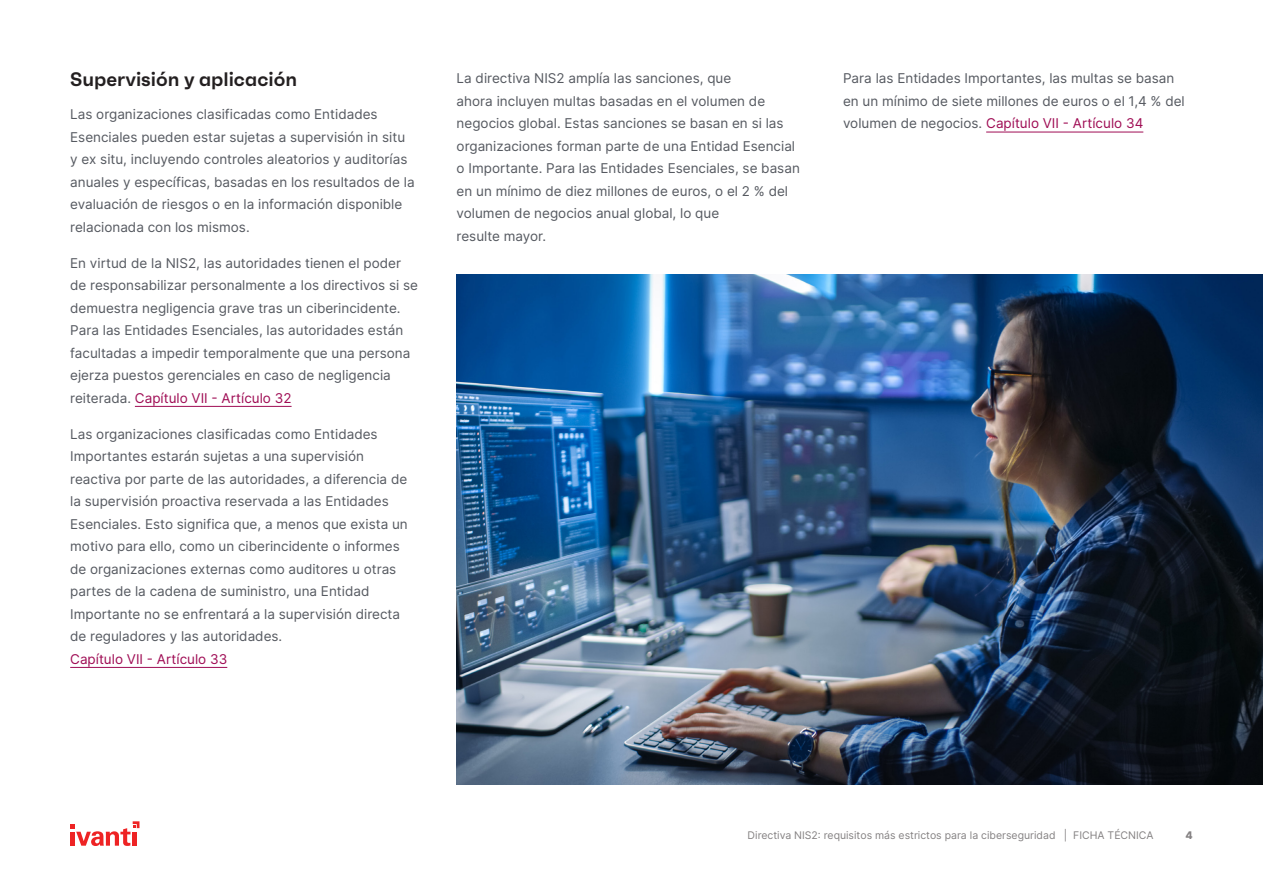
<style>
.page{position:relative;width:1263px;height:893px;background:#fff}
.page>*{position:absolute;margin:0;border:0;box-sizing:border-box;transform-origin:0 0}
.Heading_1{font:600 19.5px "Faktum";color:#231f20}
.t1{font:13.5px/22.5px "Inter";color:#555960}
.t2{font:10.5px "Inter";color:#848182}
.t3{font:800 10.5px "Inter";color:#848182}
.s1{color:#9f0c54}
</style>
<div class="page">
<svg style="left:70px;top:821px;width:69px;height:25px"></svg>
<hr style="left:133px;top:832px;width:4px;height:14px;background:#ee2324">
<img style="left:457px;top:274px;width:806px;height:511px">
<hr style="left:135px;top:406px;width:157px;height:1px;background:#9f0c54">
<hr style="left:70px;top:667px;width:157px;height:1px;background:#9f0c54">
<hr style="left:986px;top:132px;width:157px;height:1px;background:#9f0c54">
<p class="Heading_1" style="left:70px;top:67px;width:229px">Supervisión y aplicación</p>
<p class="t1" style="left:70px;top:103px;width:346px">Las organizaciones clasificadas como Entidades Esenciales pueden estar sujetas a supervisión in situ y ex situ, incluyendo controles aleatorios y auditorías anuales y específicas, basadas en los resultados de la evaluación de riesgos o en la información disponible relacionada con los mismos.</p>
<p class="t1" style="left:70px;top:251px;width:349px">En virtud de la NIS2, las autoridades tienen el poder de responsabilizar personalmente a los directivos si se demuestra negligencia grave tras un ciberincidente.<br>Para las Entidades Esenciales, las autoridades están facultadas a impedir temporalmente que una persona ejerza puestos gerenciales en caso de negligencia reiterada. <span class="s1">Capítulo VII - Artículo 32</span></p>
<p class="t1" style="left:70px;top:422px;width:339px">Las organizaciones clasificadas como Entidades Importantes estarán sujetas a una supervisión reactiva por parte de las autoridades, a diferencia de la supervisión proactiva reservada a las Entidades Esenciales. Esto significa que, a menos que exista un motivo para ello, como un ciberincidente o informes de organizaciones externas como auditores u otras partes de la cadena de suministro, una Entidad Importante no se enfrentará a la supervisión directa de reguladores y las autoridades.<br><span class="s1">Capítulo VII - Artículo 33</span></p>
<p class="t1" style="left:457px;top:67px;width:345px">La directiva NIS2 amplía las sanciones, que<br>ahora incluyen multas basadas en el volumen de negocios global. Estas sanciones se basan en si las organizaciones forman parte de una Entidad Esencial o Importante. Para las Entidades Esenciales, se basan en un mínimo de diez millones de euros, o el 2 % del volumen de negocios anual global, lo que<br>resulte mayor.</p>
<p class="t1" style="left:843px;top:67px;width:343px">Para las Entidades Importantes, las multas se basan en un mínimo de siete millones de euros o el 1,4 % del volumen de negocios. <span class="s1">Capítulo VII - Artículo 34</span></p>
<p class="t2" style="left:748px;top:828px;width:407px">Directiva NIS2: requisitos más estrictos para la ciberseguridad | FICHA TÉCNICA</p>
<p class="t3" style="left:1185px;top:828px;width:9px">4</p>
</div>
